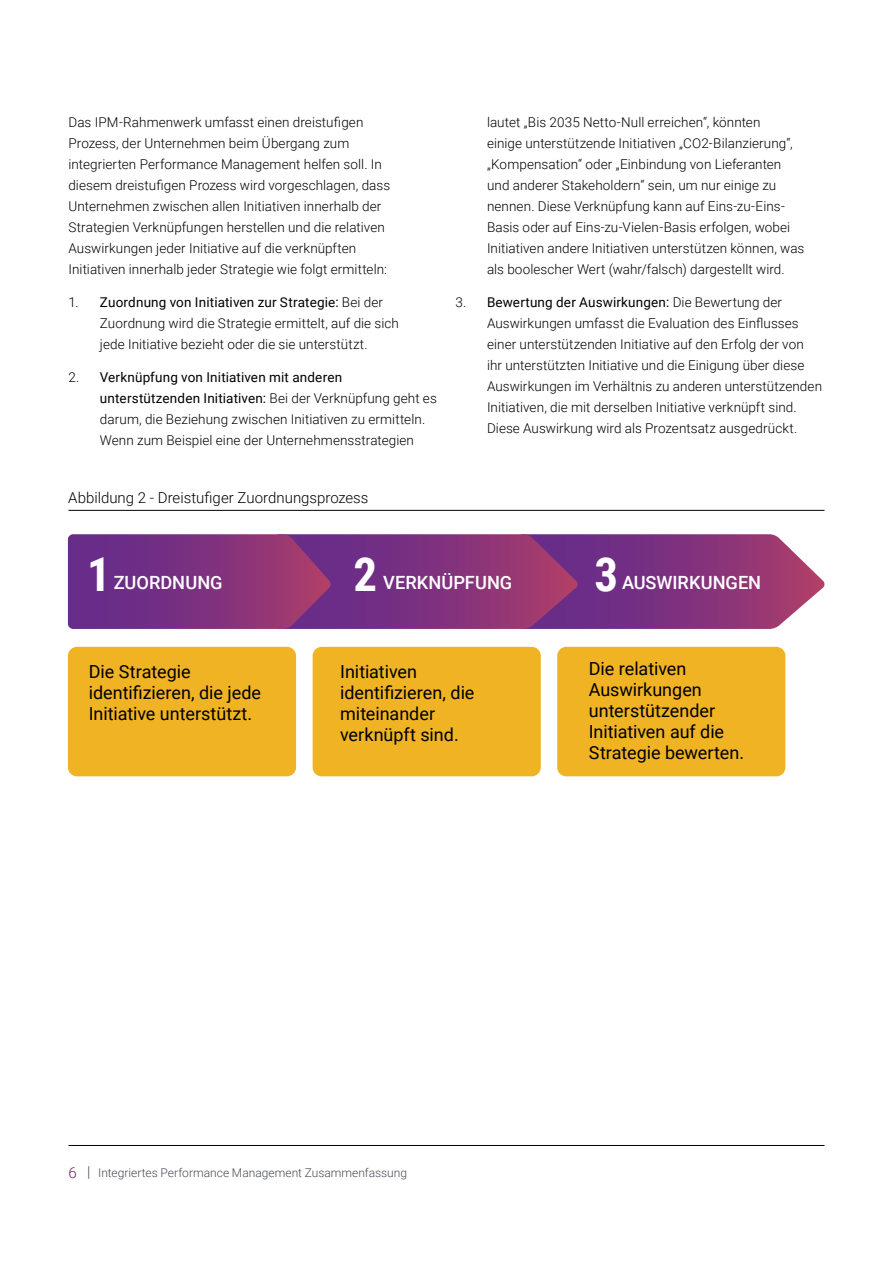
<style>
.page{position:relative;width:893px;height:1263px;background:#fff}
.page>*{position:absolute;margin:0;border:0;box-sizing:border-box;transform-origin:0 0}
.t1{font:700 46.8px "Roboto Condensed";color:#fff}
.t2{font:500 18.15px "Roboto";color:#fff}
.t3{font:18px/21px "Roboto";color:#000101}
.t4{font:300 15px "Roboto";color:#000}
.t5{font:300 13.5px/21px "Roboto";letter-spacing:.005em;color:#000}
.t6{font:300 12px "Roboto";color:#474c55}
.s1{font-weight:400}
.s2{font-size:15px;color:#72226d}
.s3{font-size:15px}
</style>
<div class="page">
<hr style="left:68px;top:1145px;width:756px;height:1px;background:#000">
<hr style="left:68px;top:510px;width:756px;height:1px;background:#000">
<div style="left:68px;top:647px;width:228px;height:129px;background:#f0b323;border-radius:9px"></div>
<div style="left:313px;top:647px;width:228px;height:129px;background:#f0b323;border-radius:9px"></div>
<div style="left:557px;top:647px;width:228px;height:129px;background:#f0b323;border-radius:9px"></div>
<svg style="left:68px;top:534px;width:757px;height:95px;background:#843981"></svg>
<p class="t5" style="left:68px;top:111px;width:323px">Das IPM-Rahmenwerk umfasst einen dreistufigen Prozess, der Unternehmen beim Übergang zum integrierten Performance Management helfen soll. In diesem dreistufigen Prozess wird vorgeschlagen, dass Unternehmen zwischen allen Initiativen innerhalb der Strategien Verknüpfungen herstellen und die relativen Auswirkungen jeder Initiative auf die verknüpften Initiativen innerhalb jeder Strategie wie folgt ermitteln:</p>
<p class="t5" style="left:100px;top:291px;width:301px;text-indent:-31px">1. <span class="s1">Zuordnung von Initiativen zur Strategie:</span> Bei der<br>Zuordnung wird die Strategie ermittelt, auf die sich jede Initiative bezieht oder die sie unterstützt.</p>
<p class="t5" style="left:100px;top:366px;width:338px;text-indent:-31px">2. <span class="s1">Verknüpfung von Initiativen mit anderen unterstützenden Initiativen:</span> Bei der Verknüpfung geht es darum, die Beziehung zwischen Initiativen zu ermitteln.<br>Wenn zum Beispiel eine der Unternehmensstrategien</p>
<p class="t4" style="left:68px;top:487px;width:302px">Abbildung 2 - Dreistufiger Zuordnungsprozess</p>
<p class="t5" style="left:487px;top:111px;width:319px">lautet „Bis 2035 Netto-Null erreichen“, könnten<br>einige unterstützende Initiativen „CO2-Bilanzierung“, „Kompensation“ oder „Einbindung von Lieferanten und anderer Stakeholdern“ sein, um nur einige zu nennen. Diese Verknüpfung kann auf Eins-zu-Eins-Basis oder auf Eins-zu-Vielen-Basis erfolgen, wobei Initiativen andere Initiativen unterstützen können, was als boolescher Wert (wahr/falsch) dargestellt wird.</p>
<p class="t5" style="left:487px;top:291px;width:337px;text-indent:-31px">3. <span class="s1">Bewertung der Auswirkungen:</span> Die Bewertung der Auswirkungen umfasst die Evaluation des Einflusses einer unterstützenden Initiative auf den Erfolg der von ihr unterstützten Initiative und die Einigung über diese Auswirkungen im Verhältnis zu anderen unterstützenden Initiativen, die mit derselben Initiative verknüpft sind.<br>Diese Auswirkung wird als Prozentsatz ausgedrückt.</p>
<h1 class="t1" style="left:87px;top:542px;width:25px">1</h1>
<h2 class="t2" style="left:114px;top:570px;width:110px">ZUORDNUNG</h2>
<h1 class="t1" style="left:353px;top:542px;width:25px">2</h1>
<h2 class="t2" style="left:383px;top:570px;width:131px">VERKNÜPFUNG</h2>
<h1 class="t1" style="left:594px;top:542px;width:25px">3</h1>
<h2 class="t2" style="left:622px;top:570px;width:141px">AUSWIRKUNGEN</h2>
<h3 class="t3" style="left:89px;top:660px;width:174px">Die Strategie identifizieren, die jede<br>Initiative unterstützt.</h3>
<h3 class="t3" style="left:340px;top:660px;width:136px">Initiativen identifizieren, die miteinander verknüpft sind.</h3>
<h3 class="t3" style="left:589px;top:657px;width:157px">Die relativen<br>Auswirkungen unterstützender<br>Initiativen auf die<br>Strategie bewerten.</h3>
<p class="t6" style="left:68px;top:1164px;width:340px"><span class="s2">6</span> <span class="s3">|</span> Integriertes Performance Management Zusammenfassung</p>
</div>
